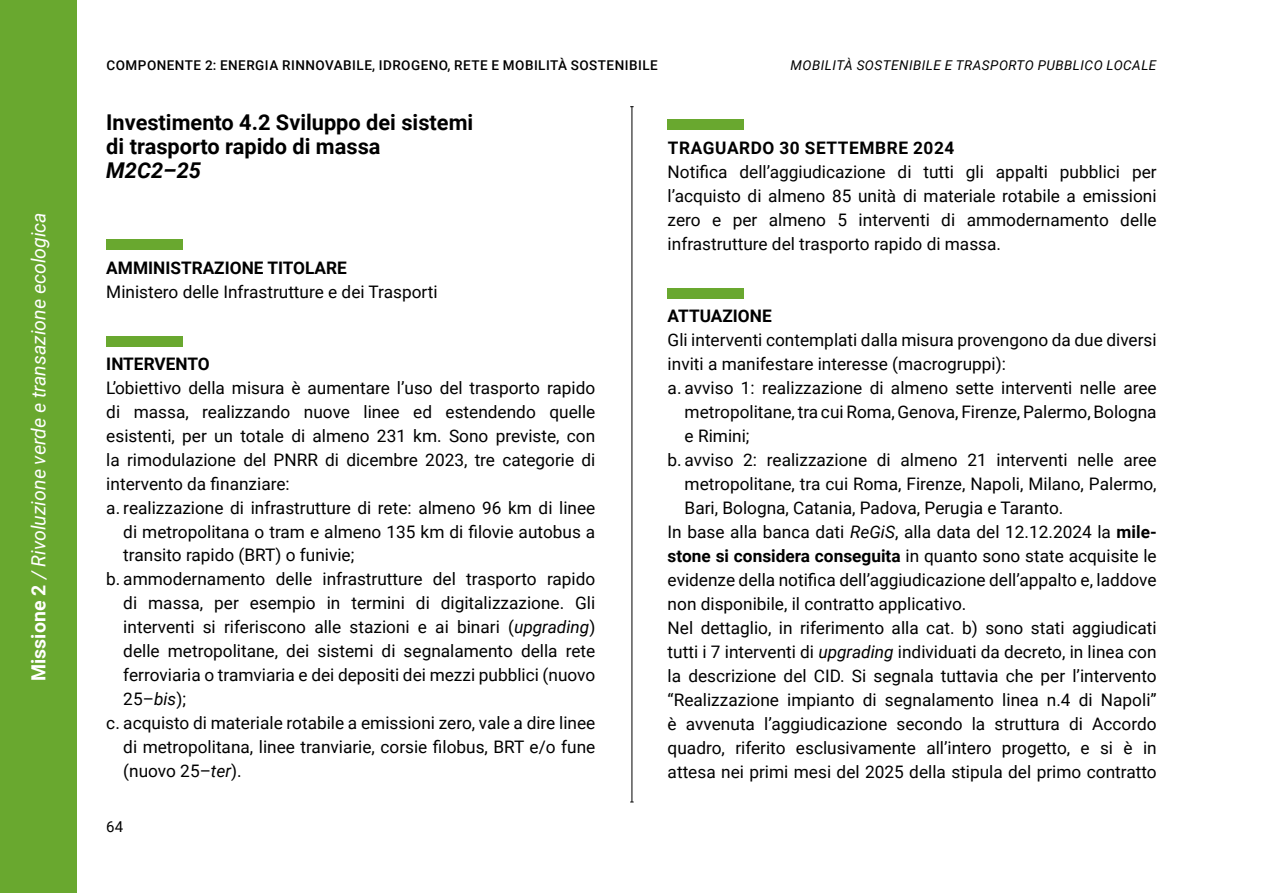
<style>
.page{position:relative;width:1263px;height:893px;background:#fff}
.page>*{position:absolute;margin:0;border:0;box-sizing:border-box;transform-origin:0 0}
.t1{font:700 21.75px/24px "Roboto";color:#000}
.t2{font:italic 700 21.75px "Roboto";color:#000}
.t3{font:italic 19.5px "Roboto";color:#fff}
.t4{font:17.25px/24px "Roboto";color:#000;text-align:justify}
.t5{font:700 17.25px "Roboto";color:#000}
.t6{font:700 17.25px "Roboto";letter-spacing:.035em;color:#000}
.t7{font:15px "Roboto";color:#000}
.t8{font:500 13.5px "Roboto";letter-spacing:.035em;color:#000}
.t9{font:italic 13.5px "Roboto";letter-spacing:.035em;color:#000}
.s1{font-weight:700;font-style:normal}
.s2{font-style:italic}
.s3{font-weight:700}
</style>
<div class="page">
<div style="left:0;top:0;width:77px;height:893px;background:#69a82f"></div>
<hr style="left:631px;top:107px;width:1px;height:695px;background:#000">
<div style="left:106px;top:239px;width:77px;height:11px;background:#69a82f"></div>
<div style="left:668px;top:120px;width:76px;height:10px;background:#69a82f"></div>
<div style="left:668px;top:288px;width:76px;height:10px;background:#69a82f"></div>
<div style="left:106px;top:336px;width:77px;height:10px;background:#69a82f"></div>
<p class="t3" style="left:25px;top:681px;width:470px;rotate:-90deg"><span class="s1">Missione 2</span> / Rivoluzione verde e transazione ecologica</p>
<p class="t8" style="left:107px;top:55px;width:553px">COMPONENTE 2: ENERGIA RINNOVABILE, IDROGENO, RETE E MOBILITÀ SOSTENIBILE</p>
<p class="t9" style="left:791px;top:55px;width:367px">MOBILITÀ SOSTENIBILE E TRASPORTO PUBBLICO LOCALE</p>
<p class="t1" style="left:106px;top:110px;width:368px">Investimento 4.2 Sviluppo dei sistemi di trasporto rapido di massa</p>
<p class="t2" style="left:106px;top:155px;width:96px">M2C2–25</p>
<p class="t5" style="left:106px;top:255px;width:242px">AMMINISTRAZIONE TITOLARE</p>
<p class="t4" style="left:106px;top:279px;width:333px">Ministero delle Infrastrutture e dei Trasporti</p>
<p class="t5" style="left:106px;top:351px;width:105px">INTERVENTO</p>
<p class="t4" style="left:106px;top:375px;width:490px">L’obiettivo della misura è aumentare l’uso del trasporto rapido</p>
<p class="t4" style="left:106px;top:399px;width:490px">di massa, realizzando nuove linee ed estendendo quelle</p>
<p class="t4" style="left:106px;top:423px;width:490px">esistenti, per un totale di almeno 231 km. Sono previste, con</p>
<p class="t4" style="left:106px;top:447px;width:490px">la rimodulazione del PNRR di dicembre 2023, tre categorie di</p>
<p class="t4" style="left:106px;top:471px;width:185px">intervento da finanziare:</p>
<p class="t4" style="left:106px;top:495px;width:491px">a. realizzazione di infrastrutture di rete: almeno 96 km di linee</p>
<p class="t4" style="left:123px;top:519px;width:473px">di metropolitana o tram e almeno 135 km di filovie autobus a</p>
<p class="t4" style="left:123px;top:543px;width:233px">transito rapido (BRT) o funivie;</p>
<p class="t4" style="left:106px;top:567px;width:490px">b. ammodernamento delle infrastrutture del trasporto rapido</p>
<p class="t4" style="left:123px;top:591px;width:473px">di massa, per esempio in termini di digitalizzazione. Gli</p>
<p class="t4" style="left:123px;top:615px;width:473px">interventi si riferiscono alle stazioni e ai binari (<span class="s2">upgrading</span>)</p>
<p class="t4" style="left:123px;top:639px;width:473px">delle metropolitane, dei sistemi di segnalamento della rete</p>
<p class="t4" style="left:123px;top:663px;width:473px">ferroviaria o tramviaria e dei depositi dei mezzi pubblici (nuovo</p>
<p class="t4" style="left:123px;top:687px;width:64px">25–<span class="s2">bis</span>);</p>
<p class="t4" style="left:106px;top:711px;width:491px">c. acquisto di materiale rotabile a emissioni zero, vale a dire linee</p>
<p class="t4" style="left:123px;top:735px;width:473px">di metropolitana, linee tranviarie, corsie filobus, BRT e/o fune</p>
<p class="t4" style="left:123px;top:759px;width:120px">(nuovo 25–<span class="s2">ter</span>).</p>
<p class="t7" style="left:106px;top:816px;width:18px">64</p>
<p class="t6" style="left:668px;top:136px;width:288px">TRAGUARDO 30 SETTEMBRE 2024</p>
<p class="t4" style="left:668px;top:159px;width:491px">Notifica dell’aggiudicazione di tutti gli appalti pubblici per l’acquisto di almeno 85 unità di materiale rotabile a emissioni zero e per almeno 5 interventi di ammodernamento delle infrastrutture del trasporto rapido di massa.</p>
<p class="t5" style="left:668px;top:304px;width:106px">ATTUAZIONE</p>
<p class="t4" style="left:668px;top:327px;width:490px">Gli interventi contemplati dalla misura provengono da due diversi</p>
<p class="t4" style="left:668px;top:351px;width:340px">inviti a manifestare interesse (macrogruppi):</p>
<p class="t4" style="left:668px;top:375px;width:490px">a. avviso 1: realizzazione di almeno sette interventi nelle aree</p>
<p class="t4" style="left:685px;top:399px;width:473px">metropolitane, tra cui Roma, Genova, Firenze, Palermo, Bologna</p>
<p class="t4" style="left:685px;top:423px;width:66px">e Rimini;</p>
<p class="t4" style="left:668px;top:447px;width:490px">b. avviso 2: realizzazione di almeno 21 interventi nelle aree</p>
<p class="t4" style="left:685px;top:471px;width:473px">metropolitane, tra cui Roma, Firenze, Napoli, Milano, Palermo,</p>
<p class="t4" style="left:685px;top:495px;width:380px">Bari, Bologna, Catania, Padova, Perugia e Taranto.</p>
<p class="t4" style="left:668px;top:519px;width:491px">In base alla banca dati <span class="s2">ReGiS</span>, alla data del 12.12.2024 la <span class="s3">mile-</span></p>
<p class="t4" style="left:668px;top:543px;width:490px"><span class="s3">stone si considera conseguita</span> in quanto sono state acquisite le</p>
<p class="t4" style="left:668px;top:567px;width:490px">evidenze della notifica dell’aggiudicazione dell’appalto e, laddove</p>
<p class="t4" style="left:668px;top:591px;width:300px">non disponibile, il contratto applicativo.</p>
<p class="t4" style="left:668px;top:615px;width:491px">Nel dettaglio, in riferimento alla cat. b) sono stati aggiudicati</p>
<p class="t4" style="left:668px;top:639px;width:490px">tutti i 7 interventi di <span class="s2">upgrading</span> individuati da decreto, in linea con</p>
<p class="t4" style="left:668px;top:663px;width:490px">la descrizione del CID. Si segnala tuttavia che per l’intervento</p>
<p class="t4" style="left:668px;top:687px;width:490px">“Realizzazione impianto di segnalamento linea n.4 di Napoli”</p>
<p class="t4" style="left:668px;top:711px;width:490px">è avvenuta l’aggiudicazione secondo la struttura di Accordo</p>
<p class="t4" style="left:668px;top:735px;width:490px">quadro, riferito esclusivamente all’intero progetto, e si è in</p>
<p class="t4" style="left:668px;top:759px;width:490px">attesa nei primi mesi del 2025 della stipula del primo contratto</p>
</div>
